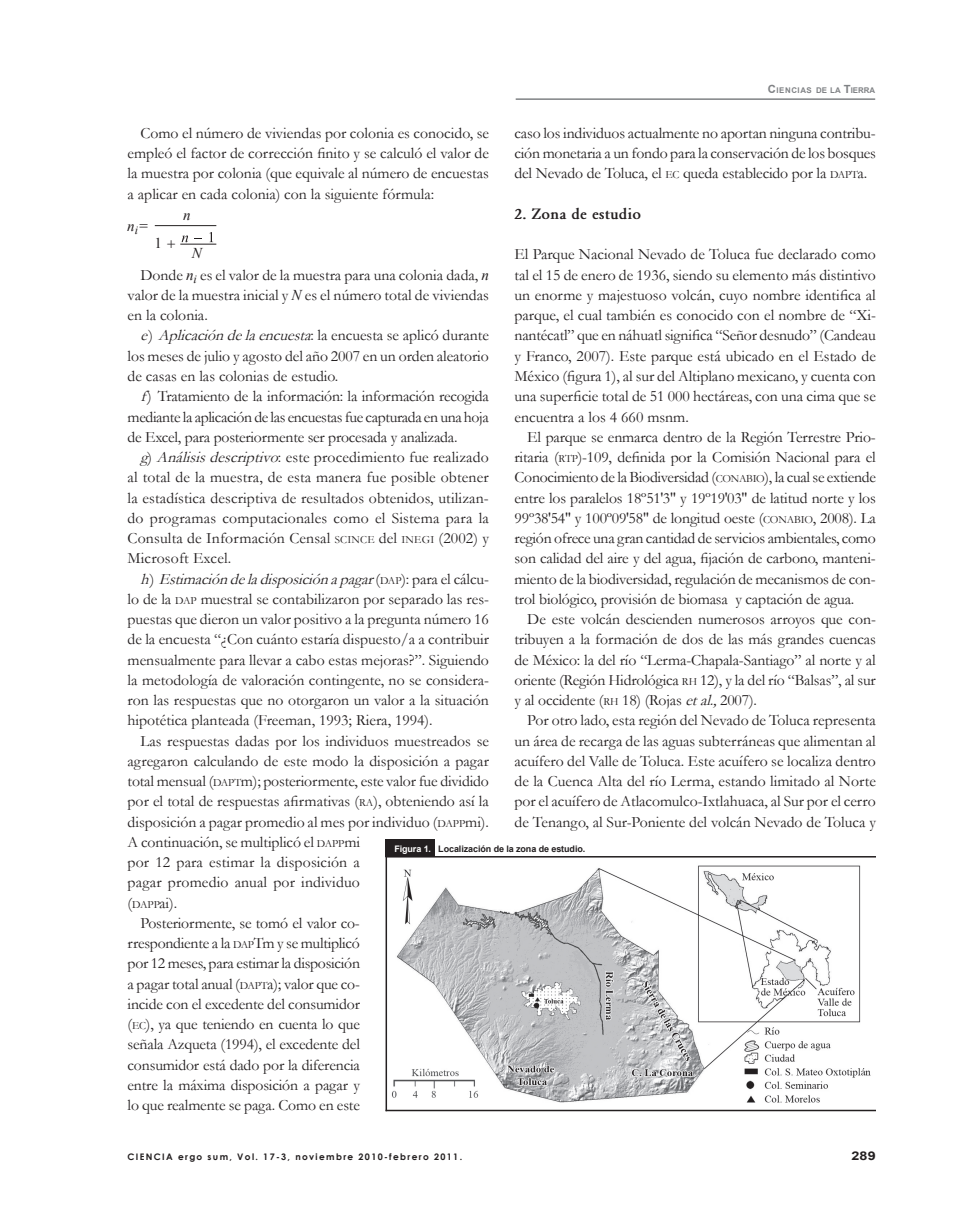
<style>
.page{position:relative;width:961px;height:1231px;background:#fff}
.page>*{position:absolute;margin:0;border:0;box-sizing:border-box;transform-origin:0 0}
.t1{font:15.75px/20.2px "Garamond";letter-spacing:-.005em;color:#231f20;text-align:justify}
.t2{font:700 15.75px "Garamond";color:#231f20}
.t3{font:italic 15px "Times New Roman";color:#231f20}
.t4{font:15px "Times New Roman";color:#231f20}
.t5{font:700 12px "Arial";color:#231f20;scale:1.2 1}
.t6{font:700 9px "Century Gothic";letter-spacing:.15em;color:#231f20}
.t7{font:700 9px "Arial";letter-spacing:-.01em;color:#231f20}
.t8{font:700 7.8px "Arial";color:#808285}
.s1{font-size:11.25px}
.s2{font-style:normal}
.s3{font-size:10.95px}
.s4{font-style:italic}
.s5{color:#fff}
.s6{font-family:"Times New Roman";font-style:italic;font-size:15px}
</style>
<div class="page">
<hr style="left:515px;top:98px;width:360px;height:2px;background:#808285">
<svg style="left:182px;top:235px;width:6px;height:7px"></svg>
<svg style="left:209px;top:232px;width:4px;height:10px"></svg>
<hr style="left:155px;top:225px;width:61px;height:1px;background:#231f20">
<hr style="left:180px;top:244px;width:36px;height:1px;background:#231f20">
<img style="left:387px;top:860px;width:484px;height:244px">
<div style="left:385px;top:839px;width:50px;height:17px;background:#231f20"></div>
<hr style="left:385px;top:856px;width:491px;height:1px;background:#231f20">
<hr style="left:385px;top:1109px;width:491px;height:2px;background:#231f20">
<hr style="left:385px;top:839px;width:2px;height:272px;background:#231f20">
<p class="t8" style="left:767px;top:85px;width:109px"><span class="s1">C</span>IENCIAS DE LA <span class="s1">T</span>IERRA</p>
<p class="t1" style="left:128px;top:122px;width:363px;text-indent:13px">Como el número de viviendas por colonia es conocido, se empleó el factor de corrección finito y se calculó el valor de la muestra por colonia (que equivale al número de encuestas a aplicar en cada colonia) con la siguiente fórmula:</p>
<p class="t3" style="left:127px;top:216px;width:22px">n<sub>i</sub> <span class="s2">=</span></p>
<p class="t1" style="left:514px;top:122px;width:363px">caso los individuos actualmente no aportan ninguna contribu&shy;ción monetaria a un fondo para la conservación de los bosques del Nevado de Toluca, el <span class="s3">EC</span> queda establecido por la <span class="s3">DAPT</span>a.</p>
<p class="t2" style="left:514px;top:205px;width:128px">2. Zona de estudio</p>
<p class="t1" style="left:514px;top:244px;width:363px">El Parque Nacional Nevado de Toluca fue declarado como tal el 15 de enero de 1936, siendo su elemento más distintivo un enorme y majestuoso volcán, cuyo nombre identifica al parque, el cual también es conocido con el nombre de “Xi&shy;nantécatl” que en náhuatl significa “Señor desnudo” (Candeau y Franco, 2007). Este parque está ubicado en el Estado de México (figura 1), al sur del Altiplano mexicano, y cuenta con una superficie total de 51 000 hectáreas, con una cima que se encuentra a los 4 660 msnm.</p>
<p class="t1" style="left:514px;top:426px;width:363px;text-indent:13px">El parque se enmarca dentro de la Región Terrestre Prio&shy;ritaria (<span class="s3">RTP</span>)-109, definida por la Comisión Nacional para el Conocimiento de la Biodiversidad (<span class="s3">CONABIO</span>), la cual se extiende entre los paralelos 18º51′3″ y 19º19′03″ de latitud norte y los 99º38′54″ y 100º09′58″ de longitud oeste (<span class="s3">CONABIO</span>, 2008). La región ofrece una gran cantidad de servicios ambientales, como son calidad del aire y del agua, fijación de carbono, manteni&shy;miento de la biodiversidad, regulación de mecanismos de con&shy;trol biológico, provisión de biomasa y captación de agua.</p>
<p class="t1" style="left:514px;top:608px;width:363px;text-indent:13px">De este volcán descienden numerosos arroyos que con&shy;tribuyen a la formación de dos de las más grandes cuencas de México: la del río “Lerma-Chapala-Santiago” al norte y al oriente (Región Hidrológica <span class="s3">RH</span> 12), y la del río “Balsas”, al sur y al occidente (<span class="s3">RH</span> 18) (Rojas <span class="s4">etal.,</span>2007).</p>
<p class="t1" style="left:514px;top:710px;width:363px;text-indent:13px">Por otro lado, esta región del Nevado de Toluca representa un área de recarga de las aguas subterráneas que alimentan al acuífero del Valle de Toluca. Este acuífero se localiza dentro de la Cuenca Alta del río Lerma, estando limitado al Norte por el acuífero de Atlacomulco-Ixtlahuaca, al Sur por el cerro de Tenango, al Sur-Poniente del volcán Nevado de Toluca y</p>
<p class="t7" style="left:394px;top:842px;width:192px"><span class="s5">Figura 1.</span> Localización de la zona de estudio.</p>
<p class="t3" style="left:183px;top:204px;width:9px">n</p>
<p class="t4" style="left:154px;top:233px;width:9px">1</p>
<p class="t1" style="left:128px;top:264px;width:363px;text-indent:13px">Donde <span class="s6">n</span><sub>i</sub> es el valor de la muestra para una colonia dada, <span class="s6">n </span>valor de la muestra inicial y <span class="s6">N</span> es el número total de viviendas en la colonia.</p>
<p class="t1" style="left:128px;top:325px;width:363px;text-indent:13px"><span class="s4">e</span>) <span class="s4">Aplicacióndelaencuesta</span>: la encuesta se aplicó durante los meses de julio y agosto del año 2007 en un orden aleatorio de casas en las colonias de estudio.</p>
<p class="t1" style="left:128px;top:386px;width:363px;text-indent:13px"><span class="s4">f</span>) Tratamiento de la información: la información recogida mediante la aplicación de las encuestas fue capturada en una hoja de Excel, para posteriormente ser procesada y analizada.</p>
<p class="t1" style="left:128px;top:446px;width:363px;text-indent:13px"><span class="s4">g</span>) <span class="s4">Análisisdescriptivo</span>: este procedimiento fue realizado al total de la muestra, de esta manera fue posible obtener la estadística descriptiva de resultados obtenidos, utilizan&shy;do programas computacionales como el Sistema para la Consulta de Información Censal <span class="s3">SCINCE</span> del <span class="s3">INEGI</span> (2002) y Microsoft Excel.</p>
<p class="t1" style="left:128px;top:568px;width:363px;text-indent:13px"><span class="s4">h</span>) <span class="s4">Estimacióndeladisposiciónapagar</span>( <span class="s3">D A P</span> ) : p a r a e l c á l c u - lo de la <span class="s3">DAP</span> muestral se contabilizaron por separado las res&shy;puestas que dieron un valor positivo a la pregunta número 16 de la encuesta “¿Con cuánto estaría dispuesto/a a contribuir mensualmente para llevar a cabo estas mejoras?”. Siguiendo la metodología de valoración contingente, no se considera&shy;ron las respuestas que no otorgaron un valor a la situación hipotética planteada (Freeman, 1993; Riera, 1994).</p>
<p class="t1" style="left:140px;top:730px;width:350px">Las respuestas dadas por los individuos muestreados se</p>
<p class="t1" style="left:128px;top:750px;width:363px">agregaron calculando de este modo la disposición a pagar</p>
<p class="t1" style="left:128px;top:770px;width:363px">total mensual (<span class="s3">DAPT</span>m); posteriormente, este valor fue dividido</p>
<p class="t1" style="left:128px;top:791px;width:363px">por el total de respuestas afirmativas (<span class="s3">RA</span>), obteniendo así la</p>
<p class="t1" style="left:128px;top:811px;width:363px">disposición a pagar promedio al mes por individuo (<span class="s3">DAPP</span>mi).</p>
<p class="t1" style="left:128px;top:831px;width:234px">A continuación, se multiplicó el <span class="s3">DAPP</span>mi</p>
<p class="t1" style="left:128px;top:851px;width:234px">por 12 para estimar la disposición a</p>
<p class="t1" style="left:128px;top:872px;width:234px">pagar promedio anual por individuo</p>
<p class="t1" style="left:128px;top:892px;width:51px">(<span class="s3">DAPP</span>ai).</p>
<p class="t1" style="left:140px;top:912px;width:221px">Posteriormente, se tomó el valor co-</p>
<p class="t1" style="left:128px;top:932px;width:234px">rrespondiente a la <span class="s3">DAP</span>Tm y se multiplicó</p>
<p class="t1" style="left:128px;top:953px;width:234px">por 12 meses, para estimar la disposición</p>
<p class="t1" style="left:128px;top:973px;width:234px">a pagar total anual (<span class="s3">DAPT</span>a); valor que co-</p>
<p class="t1" style="left:128px;top:993px;width:234px">incide con el excedente del consumidor</p>
<p class="t1" style="left:128px;top:1013px;width:234px">(<span class="s3">EC</span>), ya que teniendo en cuenta lo que</p>
<p class="t1" style="left:128px;top:1034px;width:234px">señala Azqueta (1994), el excedente del</p>
<p class="t1" style="left:128px;top:1054px;width:234px">consumidor está dado por la diferencia</p>
<p class="t1" style="left:128px;top:1074px;width:234px">entre la máxima disposición a pagar y</p>
<p class="t1" style="left:128px;top:1094px;width:234px">lo que realmente se paga. Como en este</p>
<p class="t3" style="left:192px;top:243px;width:12px">N</p>
<p class="t6" style="left:128px;top:1150px;width:336px">CIENCIA ergo sum, Vol. 17-3, noviembre 2010-febrero 2011.</p>
<p class="t5" style="left:851px;top:1148px;width:22px">289</p>
</div>
